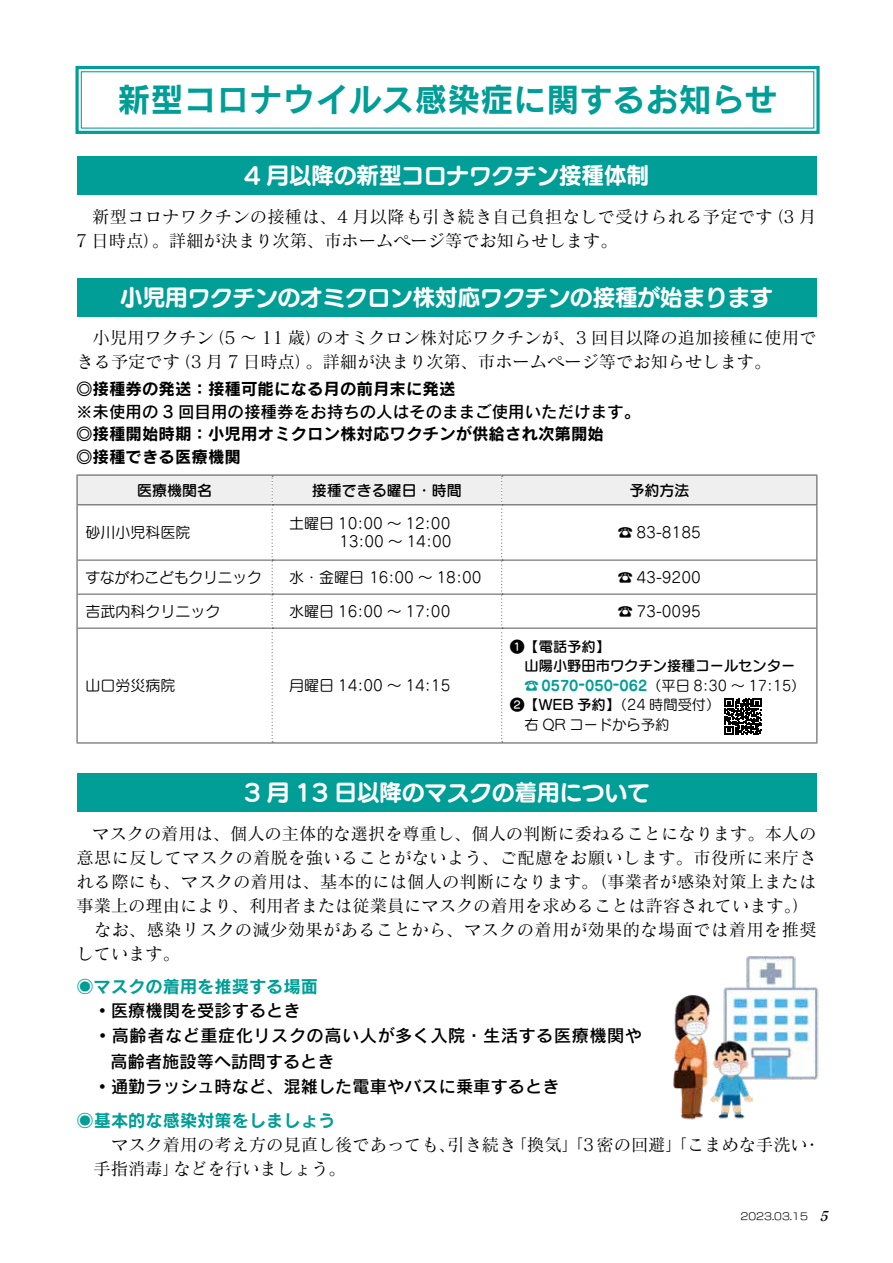
<style>
.page{position:relative;width:893px;height:1263px;background:#fff}
.page>*{position:absolute;margin:0;border:0;box-sizing:border-box;transform-origin:0 0}
.t1{font:33px "Rodin Pro B";color:#009e96}
.t2{font:22.5px "UD Marugo Large Pr 6 N B";color:#fff}
.t3{font:17.25px/24px "Matisse Pro N M";letter-spacing:.005em;color:#000}
.t4{font:17.25px "Rodin Pro DB";color:#000}
.t5{font:17.25px "Rodin Pro DB";letter-spacing:.025em;color:#000}
.t6{font:17.25px "Rodin Pro B";color:#009e96}
.t7{font:16.5px/22.5px "Rodin Pro B";color:#000}
.t8{font:16.5px "Rodin Pro DB";color:#000}
.t9{font:15px/18px "Seurat Pro N M";color:#000}
.t10{font:15px "Seurat Pro N DB";color:#000}
.t11{font:14.25px "Seurat Pro N B";color:#009e96}
.t12{font:14.25px/19.5px "Seurat Pro N DB";color:#000}
.t13{font:14.25px/19.5px "Seurat Pro N M";color:#000}
.t14{font:9.75px "New Rodin Pro M";color:#000}
.s1{font-family:"Rodin Pro N B"}
.s2{font-family:"Seurat Pro N M"}
.s3{font-family:"Seurat Pro N M";color:#000}
.s4{font-family:"Seurat Pro N DB"}
.s5{font-family:"Matisse Pro N M"}
.s6{font-family:"Matisse Pro N DB"}
.s7{font-family:"Matisse Eleganto Pro B";font-style:italic;font-size:13.5px}
</style>
<div class="page">
<div style="left:77px;top:156px;width:739px;height:39px;background:#009e96"></div>
<div style="left:77px;top:279px;width:739px;height:38px;background:#009e96"></div>
<div style="left:77px;top:773px;width:740px;height:38px;background:#009e96"></div>
<hr style="left:77px;top:474px;width:195px;height:2px;background:#595757">
<hr style="left:272px;top:474px;width:230px;height:2px;background:#595757">
<hr style="left:502px;top:474px;width:315px;height:2px;background:#595757">
<hr style="left:77px;top:742px;width:195px;height:1px;background:#595757">
<hr style="left:272px;top:742px;width:230px;height:1px;background:#595757">
<hr style="left:502px;top:742px;width:315px;height:1px;background:#595757">
<img style="left:746px;top:956px;width:73px;height:124px">
<img style="left:673px;top:982px;width:80px;height:138px">
<svg style="left:75px;top:65px;width:745px;height:69px"></svg>
<div style="left:81px;top:71px;width:733px;height:58px;border:1px solid #009e96"></div>
<svg style="left:77px;top:475px;width:740px;height:267px"></svg>
<h1 class="t1" style="left:118px;top:78px;width:661px">新型コロナウイルス感染症に関するお知らせ</h1>
<h2 class="t2" style="left:244px;top:163px;width:407px">4 月以降の新型コロナワクチン接種体制</h2>
<p class="t3" style="left:76px;top:204px;width:742px;text-indent:16px">新型コロナワクチンの接種は、4 月以降も引き続き自己負担なしで受けられる予定です（3 月<br>7 日時点）。詳細が決まり次第、市ホームページ等でお知らせします。</p>
<h2 class="t2" style="left:120px;top:285px;width:654px">小児用ワクチンのオミクロン株対応ワクチンの接種が始まります</h2>
<p class="t3" style="left:77px;top:325px;width:741px;text-indent:16px">小児用ワクチン（5 ～ 11 歳）のオミクロン株対応ワクチンが、3 回目以降の追加接種に使用できる予定です（3 月 7 日時点）。詳細が決まり次第、市ホームページ等でお知らせします。</p>
<p class="t7" style="left:76px;top:377px;width:381px"><span class="s1">◎</span>接種券の発送：接種可能になる月の前月末に発送</p>
<p class="t8" style="left:76px;top:400px;width:566px">※未使用の 3 回目用の接種券をお持ちの人はそのままご使用いただけます。</p>
<p class="t7" style="left:76px;top:422px;width:530px"><span class="s1">◎</span>接種開始時期：小児用オミクロン株対応ワクチンが供給され次第開始<span class="s1">◎</span>接種できる医療機関</p>
<p class="t10" style="left:137px;top:480px;width:76px">医療機関名</p>
<p class="t10" style="left:312px;top:480px;width:151px">接種できる曜日・時間</p>
<p class="t10" style="left:629px;top:480px;width:61px">予約方法</p>
<p class="t9" style="left:86px;top:523px;width:106px">砂川小児科医院</p>
<p class="t9" style="left:289px;top:514px;width:164px">土曜日 10:00 ～ 12:00　　　 13:00 ～ 14:00</p>
<p class="t9" style="left:618px;top:523px;width:85px">☎︎ 83-8185</p>
<p class="t9" style="left:86px;top:568px;width:178px">すながわこどもクリニック</p>
<p class="t9" style="left:289px;top:568px;width:194px">水・金曜日 16:00 ～ 18:00</p>
<p class="t9" style="left:618px;top:568px;width:85px">☎ 43-9200</p>
<p class="t9" style="left:86px;top:602px;width:136px">吉武内科クリニック</p>
<p class="t9" style="left:289px;top:602px;width:163px">水曜日 16:00 ～ 17:00</p>
<p class="t9" style="left:618px;top:602px;width:85px">☎ 73-0095</p>
<p class="t9" style="left:86px;top:676px;width:91px">山口労災病院</p>
<p class="t9" style="left:289px;top:676px;width:163px">月曜日 14:00 ～ 14:15</p>
<p class="t12" style="left:510px;top:636px;width:286px"><span class="s2">❶【</span>電話予約<span class="s2">】<br></span>　山陽小野田市ワクチン接種コールセンター</p>
<p class="t11" style="left:510px;top:676px;width:297px">　☎ 0570-050-062<span class="s3">（平日 8:30 〜 17:15）</span></p>
<p class="t13" style="left:524px;top:695px;width:197px;text-indent:-14px">❷【<span class="s4">WEB 予約</span>】（24 時間受付）右 QR コードから予約</p>
<h2 class="t2" style="left:244px;top:780px;width:407px">3 月 13 日以降のマスクの着用について</h2>
<p class="t3" style="left:77px;top:821px;width:741px;text-indent:16px">マスクの着用は、個人の主体的な選択を尊重し、個人の判断に委ねることになります。本人の意思に反してマスクの着脱を強いることがないよう、ご配慮をお願いします。市役所に来庁される際にも、マスクの着用は、基本的には個人の判断になります。（事業者が感染対策上または事業上の理由により、利用者または従業員にマスクの着用を求めることは許容されています。）　なお、感染リスクの減少効果があることから、マスクの着用が効果的な場面では着用を推奨しています。</p>
<p class="t6" style="left:77px;top:975px;width:243px"><span class="s5">◉</span>マスクの着用を推奨する場面</p>
<p class="t4" style="left:94px;top:999px;width:209px"><span class="s6">◦</span>医療機関を受診するとき</p>
<p class="t5" style="left:77px;top:1024px;width:567px">　◦高齢者など重症化リスクの高い人が多く入院・生活する医療機関や</p>
<p class="t4" style="left:111px;top:1050px;width:226px">高齢者施設等へ訪問するとき</p>
<p class="t4" style="left:77px;top:1075px;width:485px">　◦通勤ラッシュ時など、混雑した電車やバスに乗車するとき</p>
<p class="t6" style="left:77px;top:1109px;width:260px"><span class="s5">◉</span>基本的な感染対策をしましょう</p>
<p class="t3" style="left:94px;top:1132px;width:729px;text-indent:-17px">　　マスク着用の考え方の見直し後であっても、引き続き「換気」「3密の回避」「こまめな手洗い・手指消毒」などを行いましょう。</p>
<p class="t14" style="left:740px;top:1208px;width:93px">2023.03.15 <span class="s7">5</span></p>
</div>
